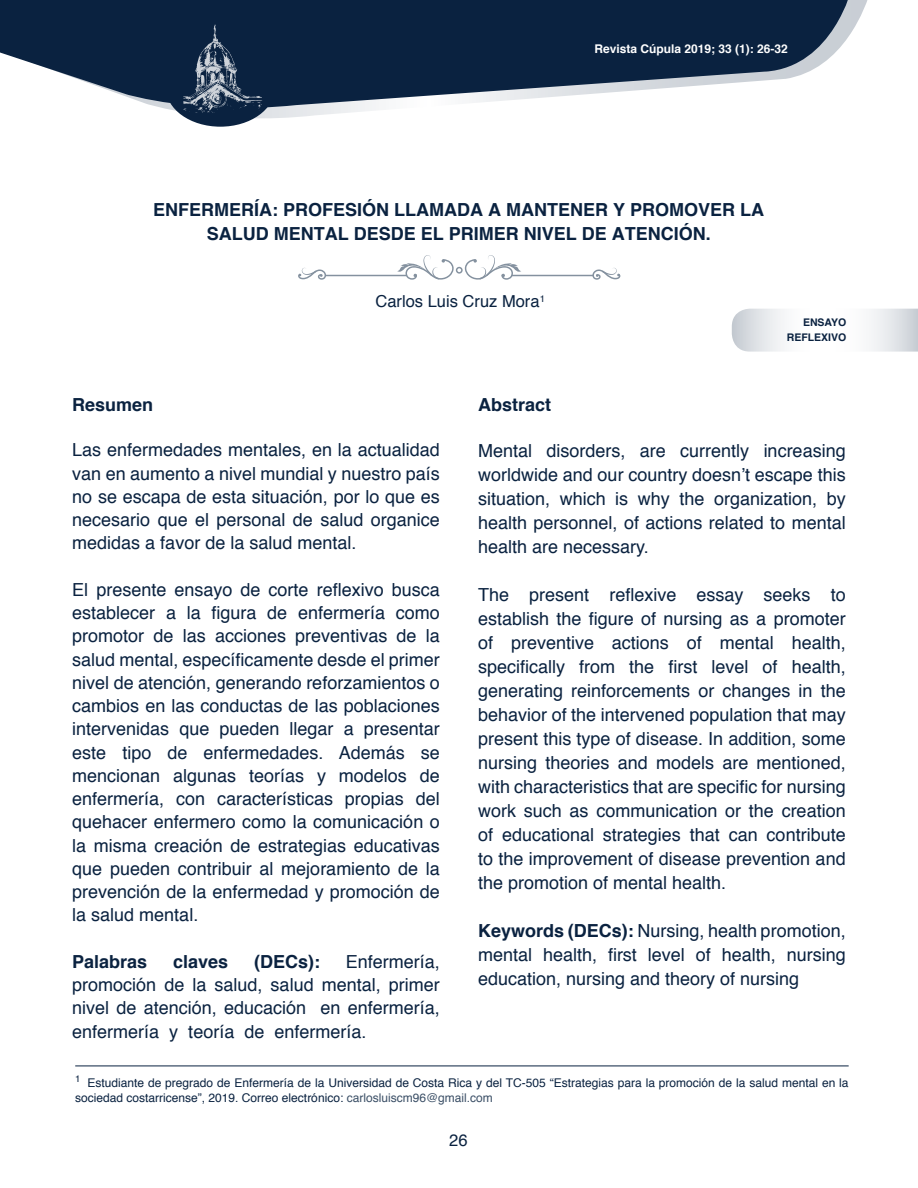
<style>
.page{position:relative;width:918px;height:1188px;background:#fff}
.page>*{position:absolute;margin:0;border:0;box-sizing:border-box;transform-origin:0 0}
.t1{font:18px/23.2px "Helvetica";color:#0a2240;text-align:justify}
.t2{font:700 18px/24px "Helvetica";color:#0a2240;text-align:center}
.t3{font:16.5px "Helvetica";color:#0a2240}
.t4{font:12px/14.4px "Helvetica";color:#0a2240}
.t5{font:700 12px "Helvetica";color:#fff}
.t6{font:700 10.5px/15px "Helvetica";color:#0a2240;text-align:right}
.t7{font:9.6px "Helvetica";color:#0a2240}
.s1{font-weight:700}
.s2{color:#3b4f66}
</style>
<div class="page">
<svg style="left:0;top:0;width:852px;height:115px;fill:#0a2240"></svg>
<div style="left:166px;top:49px;width:109px;height:78px;background:#0a2240;border-radius:50%"></div>
<svg style="left:183px;top:25px;width:80px;height:88px"></svg>
<svg style="left:732px;top:309px;width:186px;height:43px"></svg>
<hr style="left:75px;top:1066px;width:774px;height:1px;background:#0a2240">
<svg style="left:298px;top:268px;width:28px;height:12px"></svg>
<hr style="left:325px;top:275px;width:82px;height:1px;background:#84919f">
<svg style="left:592px;top:268px;width:28px;height:12px"></svg>
<hr style="left:512px;top:275px;width:82px;height:1px;background:#84919f">
<svg style="left:397px;top:255px;width:124px;height:25px"></svg>
<p class="t5" style="left:594px;top:39px;width:195px">Revista Cúpula 2019; 33 (1): 26-32</p>
<p class="t2" style="left:153px;top:198px;width:613px">ENFERMERÍA: PROFESIÓN LLAMADA A MANTENER Y PROMOVER LA<br>SALUD MENTAL DESDE EL PRIMER NIVEL DE ATENCIÓN.</p>
<p class="t3" style="left:376px;top:289px;width:171px">Carlos Luis Cruz Mora<sup>1</sup></p>
<p class="t6" style="left:787px;top:315px;width:61px">ENSAYO<br>REFLEXIVO</p>
<p class="t2" style="left:72px;top:393px;width:83px">Resumen</p>
<p class="t1" style="left:72px;top:439px;width:369px">Las enfermedades mentales, en la actualidad van en aumento a nivel mundial y nuestro país no se escapa de esta situación, por lo que es necesario que el personal de salud organice medidas a favor de la salud mental.</p>
<p class="t1" style="left:72px;top:579px;width:369px">El presente ensayo de corte reflexivo busca establecer a la figura de enfermería como promotor de las acciones preventivas de la salud mental, específicamente desde el primer nivel de atención, generando reforzamientos o cambios en las conductas de las poblaciones intervenidas que pueden llegar a presentar este tipo de enfermedades. Además se mencionan algunas teorías y modelos de enfermería, con características propias del quehacer enfermero como la comunicación o la misma creación de estrategias educativas que pueden contribuir al mejoramiento de la prevención de la enfermedad y promoción de la salud mental.</p>
<p class="t2" style="left:72px;top:950px;width:77px">Palabras</p>
<p class="t2" style="left:173px;top:950px;width:57px">claves</p>
<p class="t2" style="left:254px;top:950px;width:67px">(DECs):</p>
<p class="t1" style="left:72px;top:951px;width:369px;text-indent:274px">Enfermería, promoción de la salud, salud mental, primer nivel de atención, educación en enfermería, enfermería y teoría de enfermería.</p>
<p class="t2" style="left:478px;top:393px;width:75px">Abstract</p>
<p class="t1" style="left:478px;top:439px;width:369px;line-height:24px">Mental disorders, are currently increasing worldwide and our country doesn’t escape this situation, which is why the organization, by health personnel, of actions related to mental health are necessary.</p>
<p class="t1" style="left:478px;top:583px;width:369px;line-height:24px">The present reflexive essay seeks to establish the figure of nursing as a promoter of preventive actions of mental health, specifically from the first level of health, generating reinforcements or changes in the behavior of the intervened population that may present this type of disease. In addition, some nursing theories and models are mentioned, with characteristics that are specific for nursing work such as communication or the creation of educational strategies that can contribute to the improvement of disease prevention and the promotion of mental health.</p>
<p class="t1" style="left:478px;top:919px;width:369px;line-height:24px"><span class="s1">Keywords (DECs):</span> Nursing, health promotion, mental health, first level of health, nursing education, nursing and theory of nursing</p>
<p class="t7" style="left:75px;top:1071px;width:7px">1</p>
<p class="t4" style="left:75px;top:1076px;width:775px;text-indent:12px">Estudiante de pregrado de Enfermería de la Universidad de Costa Rica y del TC-505 “Estrategias para la promoción de la salud mental en la sociedad costarricense”, 2019. Correo electrónico: <span class="s2">carlosluiscm96@gmail.com</span></p>
<p class="t3" style="left:449px;top:1128px;width:20px">26</p>
</div>
